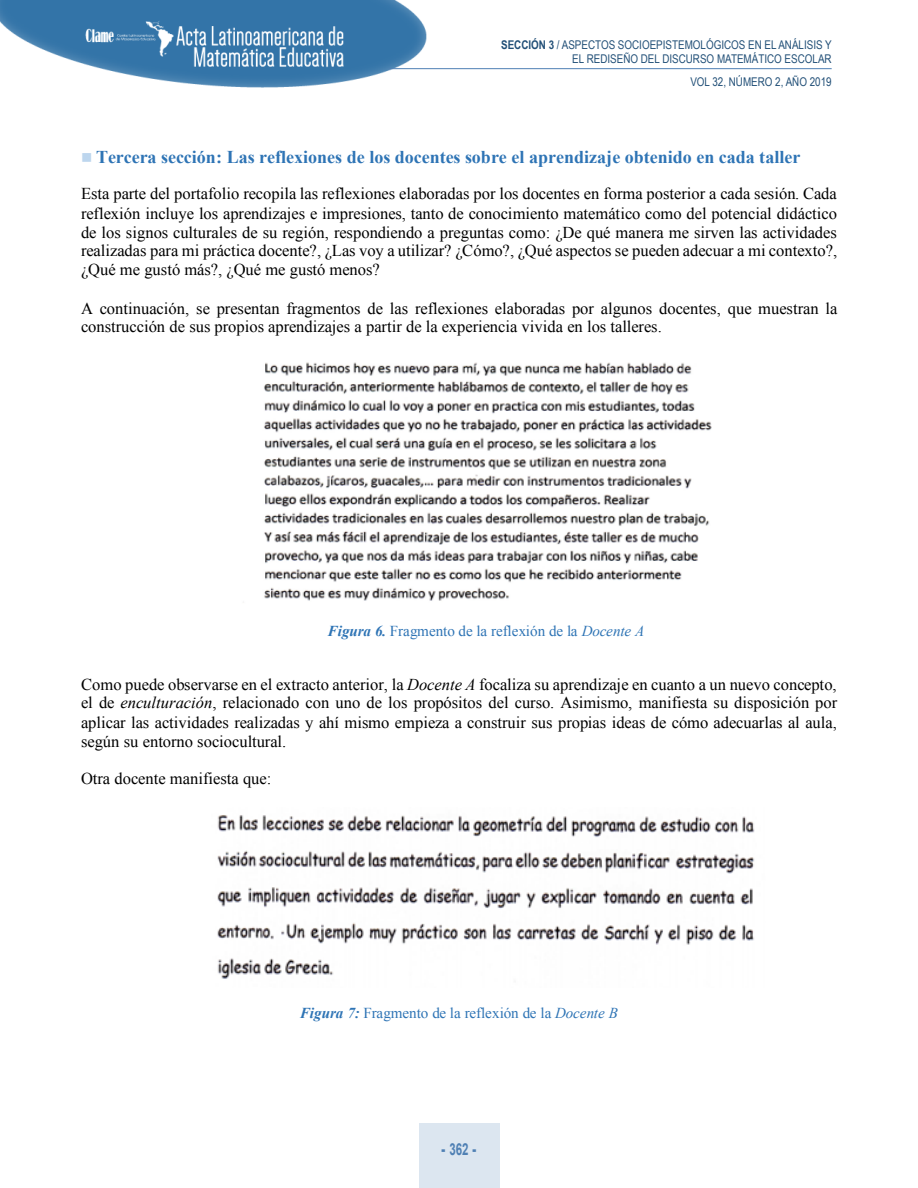
<style>
.page{position:relative;width:918px;height:1188px;background:#fff}
.page>*{position:absolute;margin:0;border:0;box-sizing:border-box;transform-origin:0 0}
.t1{font:700 18px "Times New Roman";color:#2e74b5}
.t2{font:16.5px/19px "Times New Roman";color:#000;text-align:justify}
.t3{font:700 16.5px "Arial";color:#4f80b4;scale:.7 1}
.t4{font:15.15px "Times New Roman";color:#2e74b5}
.t5{font:12px/14.4px "Arial Narrow";color:#214f77;text-align:right}
.s1{font-weight:700}
.s2{color:#bdd6ee}
.s3{font-weight:700;font-style:italic}
.s4{font-style:italic}
.s5{font-weight:900}
</style>
<div class="page">
<img style="left:0;top:0;width:435px;height:88px">
<hr style="left:389px;top:68px;width:443px;height:1px;background:#4f80b4">
<div style="left:419px;top:1123px;width:80px;height:65px;background:#dce6f0"></div>
<img style="left:264px;top:362px;width:448px;height:239px">
<img style="left:217px;top:815px;width:538px;height:164px">
<p class="t5" style="left:501px;top:37px;width:332px"><span class="s1">SECCIÓN 3</span> / ASPECTOS SOCIOEPISTEMOLÓGICOS EN EL ANÁLISIS Y<br>EL REDISEÑO DEL DISCURSO MATEMÁTICO ESCOLAR</p>
<p class="t5" style="left:690px;top:75px;width:143px">VOL 32, NÚMERO 2, AÑO 2019</p>
<p class="t1" style="left:81px;top:147px;width:721px"><span class="s2">■</span> Tercera sección: Las reflexiones de los docentes sobre el aprendizaje obtenido en cada taller</p>
<p class="t2" style="left:81px;top:184px;width:758px">Esta parte del portafolio recopila las reflexiones elaboradas por los docentes en forma posterior a cada sesión. Cada reflexión incluye los aprendizajes e impresiones, tanto de conocimiento matemático como del potencial didáctico de los signos culturales de su región, respondiendo a preguntas como: ¿De qué manera me sirven las actividades realizadas para mi práctica docente?, ¿Las voy a utilizar? ¿Cómo?, ¿Qué aspectos se pueden adecuar a mi contexto?, ¿Qué me gustó más?, ¿Qué me gustó menos?</p>
<p class="t2" style="left:81px;top:299px;width:758px">A continuación, se presentan fragmentos de las reflexiones elaboradas por algunos docentes, que muestran la construcción de sus propios aprendizajes a partir de la experiencia vivida en los talleres.</p>
<p class="t4" style="left:328px;top:623px;width:318px"><span class="s3">Figura 6.</span> Fragmento de la reflexión de la <span class="s4">Docente A</span></p>
<p class="t2" style="left:81px;top:675px;width:758px">Como puede observarse en el extracto anterior, la <span class="s4">Docente A</span> focaliza su aprendizaje en cuanto a un nuevo concepto, el de <span class="s4">enculturación</span>, relacionado con uno de los propósitos del curso. Asimismo, manifiesta su disposición por aplicar las actividades realizadas y ahí mismo empieza a construir sus propias ideas de cómo adecuarlas al aula, según su entorno sociocultural.</p>
<p class="t2" style="left:81px;top:769px;width:192px">Otra docente manifiesta que:</p>
<p class="t4" style="left:300px;top:1005px;width:320px"><span class="s3">Figura 7:</span> Fragmento de la reflexión de la <span class="s4">Docente B</span></p>
<p class="t3" style="left:442px;top:1140px;width:51px"><span class="s5">-</span> 362 <span class="s5">-</span></p>
</div>
